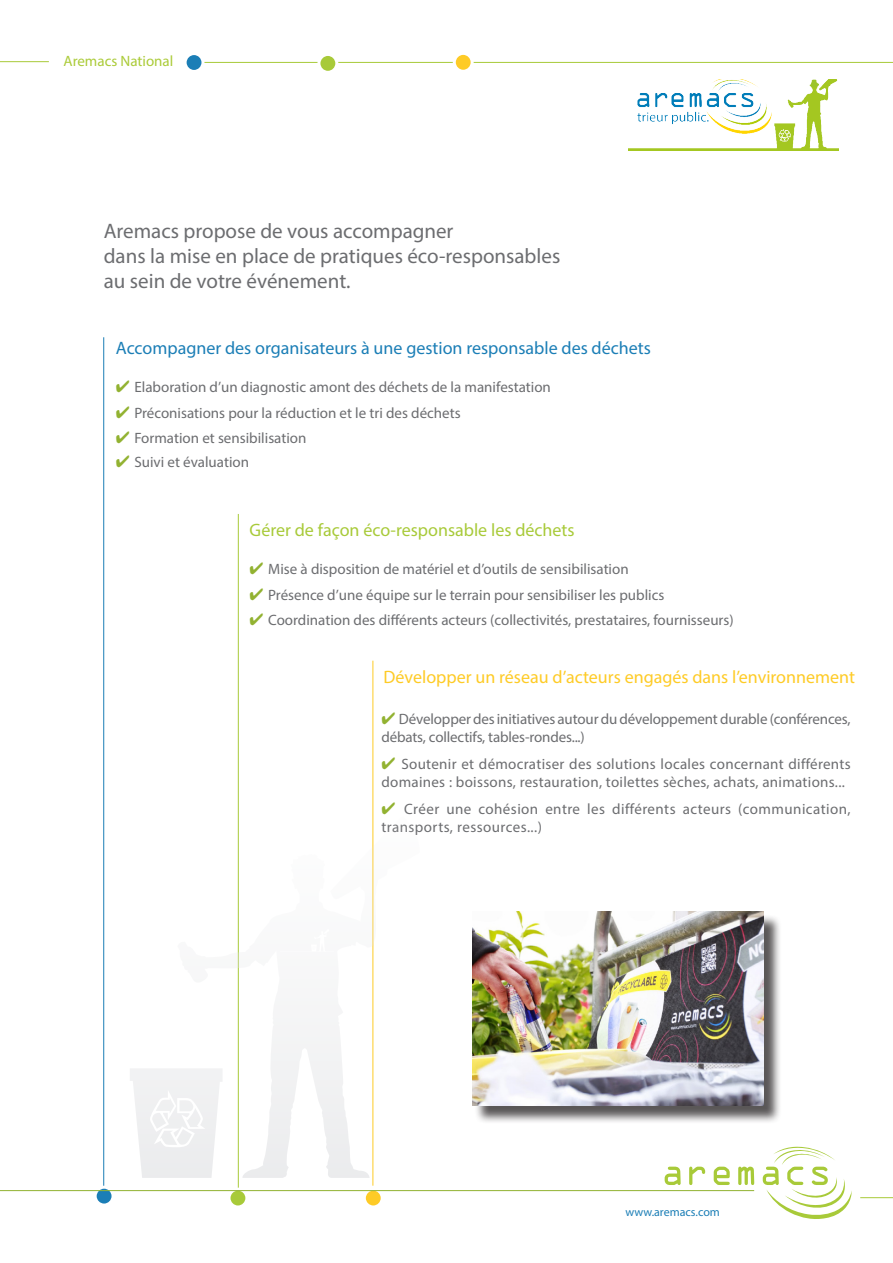
<style>
.page{position:relative;width:893px;height:1263px;background:#fff}
.page>*{position:absolute;margin:0;border:0;box-sizing:border-box;transform-origin:0 0}
.t1{font:21px "Myriad Pro";color:#6c6d70}
.t2{font:18px "Myriad Pro";color:#1b7eb6}
.t3{font:18px "Myriad Pro";color:#fecb26}
.t4{font:18px "Myriad Pro";color:#a8ca39}
.t5{font:15px/18px "Myriad Pro";color:#6c6d70}
.t6{font:15px/18px "Myriad Pro";letter-spacing:.02em;color:#6c6d70}
.t7{font:15px/18px "Myriad Pro";letter-spacing:.03em;color:#6c6d70}
.t8{font:15px "Myriad Pro";color:#abcb38}
.t9{font:12px "Myriad Pro";color:#1b7eb6}
.s1{color:#92b231}
</style>
<div class="page">
<svg style="left:665px;top:1167px;width:16px;height:18px"></svg>
<svg style="left:689px;top:1167px;width:16px;height:18px"></svg>
<svg style="left:714px;top:1167px;width:16px;height:18px"></svg>
<svg style="left:738px;top:1167px;width:16px;height:18px"></svg>
<svg style="left:763px;top:1146px;width:89px;height:73px"></svg>
<hr style="left:103px;top:337px;width:1px;height:860px;background:#1b7eb6">
<hr style="left:238px;top:514px;width:1px;height:684px;background:#a8ca39">
<hr style="left:372px;top:661px;width:1px;height:525px;background:#fecb26">
<svg style="left:95px;top:1187px;width:18px;height:18px"></svg>
<div style="left:94px;top:1186px;width:21px;height:20px;border:3px solid #fff;border-radius:50%"></div>
<svg style="left:364px;top:1189px;width:18px;height:18px"></svg>
<div style="left:363px;top:1187px;width:21px;height:21px;border:3px solid #fff;border-radius:50%"></div>
<svg style="left:229px;top:1189px;width:18px;height:18px"></svg>
<div style="left:227px;top:1187px;width:21px;height:21px;border:3px solid #fff;border-radius:50%"></div>
<hr style="left:860px;top:1197px;width:33px;height:1px;background:#a8ca39">
<div style="left:474px;top:914px;width:308px;height:211px;background:#231f20;opacity:.75"></div>
<img style="left:472px;top:912px;width:291px;height:194px">
<img style="left:629px;top:79px;width:209px;height:72px">
<hr style="left:201px;top:62px;width:692px;height:1px;background:#a8ca39">
<div style="left:185px;top:54px;width:18px;height:17px;background:#1b7eb6;border-radius:50%"></div>
<div style="left:184px;top:52px;width:20px;height:21px;border:3px solid #fff;border-radius:50%"></div>
<div style="left:454px;top:53px;width:18px;height:18px;background:#fecb26;border-radius:50%"></div>
<div style="left:453px;top:52px;width:21px;height:21px;border:3px solid #fff;border-radius:50%"></div>
<div style="left:319px;top:54px;width:18px;height:18px;background:#a8ca39;border-radius:50%"></div>
<div style="left:317px;top:53px;width:21px;height:21px;border:3px solid #fff;border-radius:50%"></div>
<hr style="left:0;top:61px;width:49px;height:1px;background:#a8ca39">
<svg style="left:130px;top:1069px;width:47px;height:109px"></svg>
<svg style="left:177px;top:816px;width:197px;height:362px"></svg>
<hr style="left:0;top:1190px;width:754px;height:1px;background:#92b231">
<p class="t8" style="left:64px;top:52px;width:111px">Aremacs National</p>
<p class="t1" style="left:104px;top:218px;width:351px">Aremacs propose de vous accompagner</p>
<p class="t1" style="left:104px;top:243px;width:458px">dans la mise en place de pratiques éco-responsables</p>
<p class="t1" style="left:104px;top:268px;width:248px">au sein de votre événement.</p>
<p class="t2" style="left:116px;top:337px;width:537px">Accompagner des organisateurs à une gestion responsable des déchets</p>
<p class="t5" style="left:116px;top:378px;width:437px"><span class="s1">✔</span> Elaboration d’un diagnostic amont des déchets de la manifestation</p>
<p class="t5" style="left:116px;top:403px;width:346px"><span class="s1">✔</span> Préconisations pour la réduction et le tri des déchets</p>
<p class="t5" style="left:116px;top:429px;width:192px"><span class="s1">✔</span> Formation et sensibilisation</p>
<p class="t5" style="left:116px;top:453px;width:135px"><span class="s1">✔</span> Suivi et évaluation</p>
<p class="t4" style="left:250px;top:519px;width:327px">Gérer de façon éco-responsable les déchets</p>
<p class="t5" style="left:250px;top:560px;width:381px"><span class="s1">✔</span> Mise à disposition de matériel et d’outils de sensibilisation</p>
<p class="t5" style="left:250px;top:586px;width:416px"><span class="s1">✔</span> Présence d’une équipe sur le terrain pour sensibiliser les publics</p>
<p class="t5" style="left:250px;top:611px;width:486px"><span class="s1">✔</span> Coordination des différents acteurs (collectivités, prestataires, fournisseurs)</p>
<p class="t3" style="left:384px;top:666px;width:473px">Développer un réseau d’acteurs engagés dans l’environnement</p>
<p class="t5" style="left:381px;top:710px;width:471px"><span class="s1">✔</span> Développer des initiatives autour du développement durable (conférences, débats, collectifs, tables-rondes...)</p>
<p class="t6" style="left:381px;top:755px;width:471px"><span class="s1">✔</span> Soutenir et démocratiser des solutions locales concernant différents domaines : boissons, restauration, toilettes sèches, achats, animations...</p>
<p class="t7" style="left:381px;top:800px;width:471px"><span class="s1">✔</span> Créer une cohésion entre les différents acteurs (communication, transports, ressources...)</p>
<p class="t9" style="left:625px;top:1204px;width:96px">www.aremacs.com</p>
</div>
